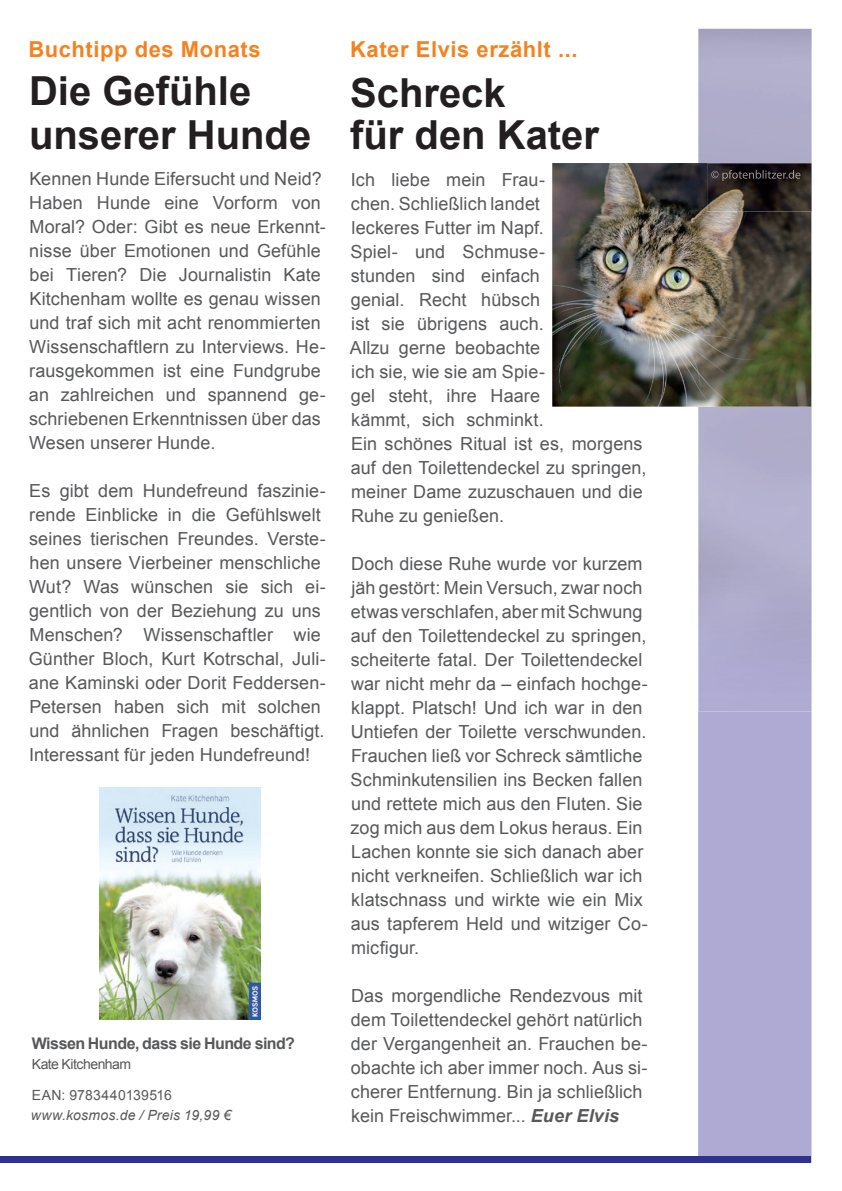
<style>
.page{position:relative;width:842px;height:1191px;background:#fff}
.page>*{position:absolute;margin:0;border:0;box-sizing:border-box;transform-origin:0 0}
.t1{font:700 40px/44px "Arial";color:#231f20}
.t2{font:700 22px "Arial";letter-spacing:.025em;color:#f58220}
.t3{font:18px/24px "Arial";letter-spacing:.005em;color:#57585a}
.t4{font:700 16px "Arial";letter-spacing:-.035em;color:#57585a}
.t5{font:italic 14px "Arial";letter-spacing:.015em;color:#57585a}
.t6{font:14px "Arial";letter-spacing:.025em;color:#57585a}
.t7{font:14px "Arial";letter-spacing:-.025em;color:#57585a}
.s1{font-weight:700;font-style:italic}
</style>
<div class="page">
<div style="left:698px;top:711px;width:113px;height:446px;background:#afaad3"></div>
<div style="left:0;top:1157px;width:811px;height:6px;background:#2e3092"></div>
<div style="left:698px;top:28px;width:113px;height:683px;background:#afaccc"></div>
<img style="left:99px;top:787px;width:162px;height:232px">
<img style="left:552px;top:163px;width:259px;height:243px">
<img style="left:707px;top:163px;width:105px;height:48px">
<img style="left:711px;top:170px;width:89px;height:11px">
<p class="t2" style="left:28px;top:35px;width:234px">Buchtipp des Monats</p>
<h1 class="t1" style="left:29px;top:70px;width:284px">Die Gefühle unserer Hunde</h1>
<p class="t3" style="left:29px;top:167px;width:298px">Kennen Hunde Eifersucht und Neid?<br>Haben Hunde eine Vorform von<br>Moral? Oder: Gibt es neue Erkennt&shy;nisse über Emotionen und Gefühle bei Tieren? Die Journalistin Kate<br>Kitchenham wollte es genau wissen und traf sich mit acht renommierten<br>Wissenschaftlern zu Interviews. He&shy;rausgekommen ist eine Fundgrube an zahlreichen und spannend ge&shy;schriebenen Erkenntnissen über das<br>Wesen unserer Hunde.</p>
<p class="t3" style="left:29px;top:479px;width:299px">Es gibt dem Hundefreund faszinie&shy;rende Einblicke in die Gefühlswelt seines tierischen Freundes. Verste&shy;hen unsere Vierbeiner menschliche Wut? Was wünschen sie sich ei&shy;gentlich von der Beziehung zu uns Menschen? Wissenschaftler wie Günther Bloch, Kurt Kotrschal, Juli&shy;ane Kaminski oder Dorit Feddersen-Petersen haben sich mit solchen und ähnlichen Fragen beschäftigt.<br>Interessant für jeden Hundefreund!</p>
<p class="t4" style="left:32px;top:1032px;width:265px">Wissen Hunde, dass sie Hunde sind?</p>
<p class="t7" style="left:32px;top:1054px;width:101px">Kate Kitchenham</p>
<p class="t6" style="left:32px;top:1086px;width:142px">EAN: 9783440139516</p>
<p class="t5" style="left:31px;top:1106px;width:202px">www.kosmos.de / Preis 19,99 €</p>
<p class="t2" style="left:350px;top:35px;width:229px">Kater Elvis erzählt ...</p>
<h1 class="t1" style="left:350px;top:73px;width:250px;line-height:42px">Schreck<br>für den Kater</h1>
<p class="t3" style="left:350px;top:167px;width:298px">Ich liebe mein Frau-<br>chen. Schließlich landet<br>leckeres Futter im Napf.<br>Spiel- und Schmuse-<br>stunden sind einfach<br>genial. Recht hübsch<br>ist sie übrigens auch.<br>Allzu gerne beobachte<br>ich sie, wie sie am Spie-<br>gel steht, ihre Haare<br>kämmt, sich schminkt.<br>Ein schönes Ritual ist es, morgens auf den Toilettendeckel zu springen, meiner Dame zuzuschauen und die<br>Ruhe zu genießen.</p>
<p class="t3" style="left:350px;top:551px;width:299px">Doch diese Ruhe wurde vor kurzem jäh gestört: Mein Versuch, zwar noch etwas verschlafen, aber mit Schwung auf den Toilettendeckel zu springen, scheiterte fatal. Der Toilettendeckel war nicht mehr da – einfach hochge&shy;klappt. Platsch! Und ich war in den Untiefen der Toilette verschwunden.<br>Frauchen ließ vor Schreck sämtliche Schminkutensilien ins Becken fallen und rettete mich aus den Fluten. Sie zog mich aus dem Lokus heraus. Ein Lachen konnte sie sich danach aber nicht verkneifen. Schließlich war ich klatschnass und wirkte wie ein Mix aus tapferem Held und witziger Co&shy;micfigur.</p>
<p class="t3" style="left:351px;top:983px;width:298px">Das morgendliche Rendezvous mit dem Toilettendeckel gehört natürlich der Vergangenheit an. Frauchen be&shy;obachte ich aber immer noch. Aus si&shy;cherer Entfernung. Bin ja schließlich kein Freischwimmer... <span class="s1">Euer Elvis</span></p>
</div>
